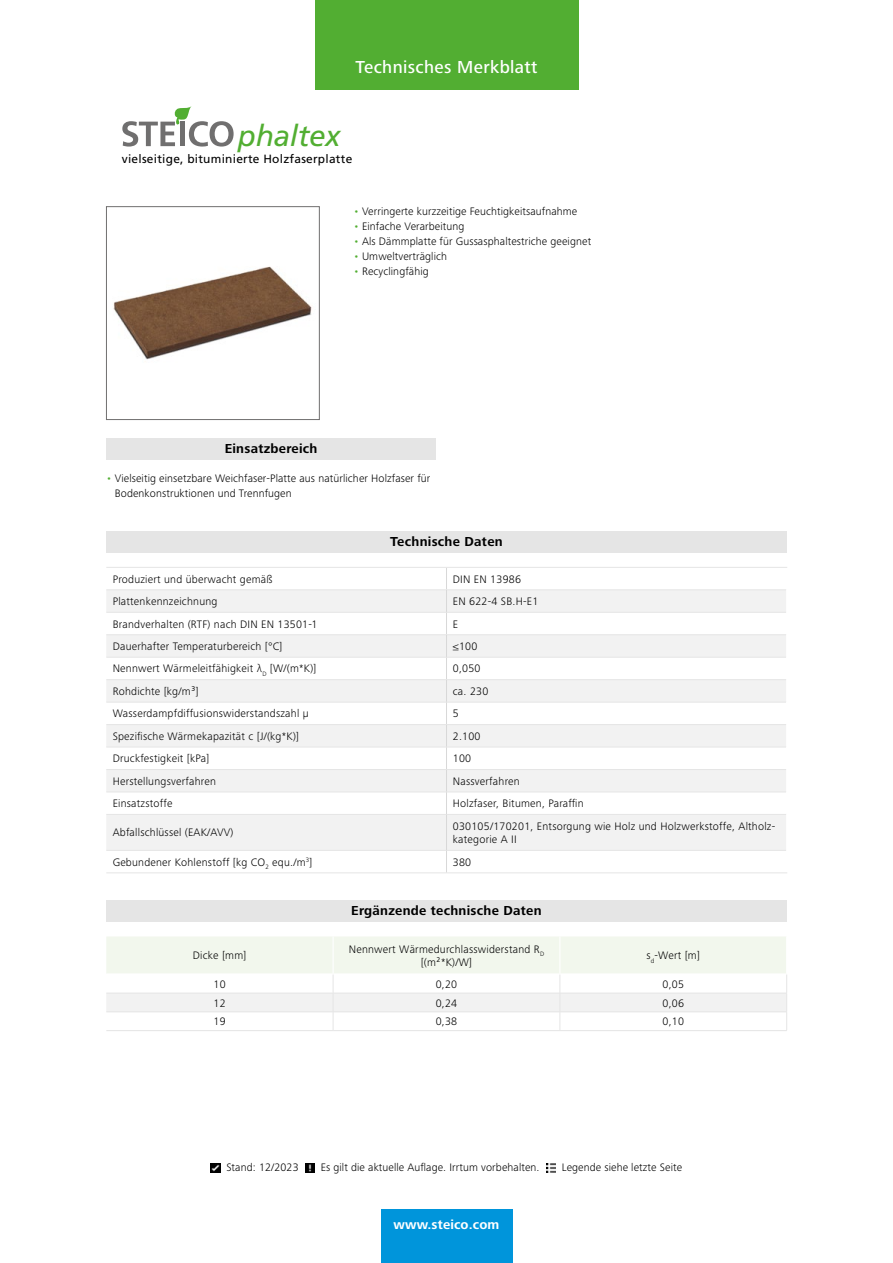
<style>
.page{position:relative;width:893px;height:1263px;background:#fff}
.page>*{position:absolute;margin:0;border:0;box-sizing:border-box;transform-origin:0 0}
.t1{font:italic 29.7px "Frutiger";letter-spacing:-.01em;color:#52ae32}
.t2{font:500 18px "Frutiger Next LTW1 G";letter-spacing:.02em;color:#fff}
.t3{font:700 13.5px "Frutiger Next LTW1 G";letter-spacing:.02em;color:#000}
.t4{font:700 13.5px "Frutiger Next LTW1 G";letter-spacing:.01em;color:#fff}
.t5{font:12px "Frutiger";letter-spacing:.02em;color:#000}
.t6{font:300 11.25px/13.5px "Frutiger Next LTW1 G";letter-spacing:.02em;color:#000}
.s1{color:#52ae32}
</style>
<div class="page">
<svg style="left:122px;top:106px;width:112px;height:41px"></svg>
<img style="left:113px;top:266px;width:199px;height:94px">
<div style="left:106px;top:206px;width:213px;height:214px;border:1px solid #706f6f"></div>
<div style="left:106px;top:438px;width:330px;height:21px;background:#e5e5e5"></div>
<div style="left:106px;top:531px;width:681px;height:21px;background:#e5e5e5"></div>
<svg style="left:106px;top:590px;width:680px;height:260px;fill:#f2f2f2"></svg>
<hr style="left:106px;top:589px;width:340px;height:1px;background:#e5e5e5">
<hr style="left:446px;top:589px;width:340px;height:1px;background:#e5e5e5">
<hr style="left:106px;top:612px;width:340px;height:1px;background:#e5e5e5">
<hr style="left:446px;top:612px;width:340px;height:1px;background:#e5e5e5">
<hr style="left:106px;top:634px;width:340px;height:1px;background:#e5e5e5">
<hr style="left:446px;top:634px;width:340px;height:1px;background:#e5e5e5">
<hr style="left:106px;top:657px;width:340px;height:1px;background:#e5e5e5">
<hr style="left:446px;top:657px;width:340px;height:1px;background:#e5e5e5">
<hr style="left:106px;top:679px;width:340px;height:1px;background:#e5e5e5">
<hr style="left:446px;top:679px;width:340px;height:1px;background:#e5e5e5">
<hr style="left:106px;top:702px;width:340px;height:1px;background:#e5e5e5">
<hr style="left:446px;top:702px;width:340px;height:1px;background:#e5e5e5">
<hr style="left:106px;top:724px;width:340px;height:1px;background:#e5e5e5">
<hr style="left:446px;top:724px;width:340px;height:1px;background:#e5e5e5">
<hr style="left:106px;top:747px;width:340px;height:1px;background:#e5e5e5">
<hr style="left:446px;top:747px;width:340px;height:1px;background:#e5e5e5">
<hr style="left:106px;top:769px;width:340px;height:1px;background:#e5e5e5">
<hr style="left:446px;top:769px;width:340px;height:1px;background:#e5e5e5">
<hr style="left:106px;top:792px;width:340px;height:1px;background:#e5e5e5">
<hr style="left:446px;top:792px;width:340px;height:1px;background:#e5e5e5">
<svg style="left:446px;top:568px;width:1px;height:246px"></svg>
<hr style="left:106px;top:814px;width:340px;height:1px;background:#e5e5e5">
<hr style="left:446px;top:814px;width:340px;height:1px;background:#e5e5e5">
<hr style="left:446px;top:815px;width:1px;height:35px;background:#d8d8d8">
<hr style="left:106px;top:850px;width:340px;height:1px;background:#e5e5e5">
<hr style="left:446px;top:850px;width:340px;height:1px;background:#e5e5e5">
<svg style="left:446px;top:851px;width:1px;height:21px"></svg>
<hr style="left:106px;top:567px;width:340px;height:1px;background:#e5e5e5">
<hr style="left:446px;top:567px;width:341px;height:1px;background:#e5e5e5">
<hr style="left:106px;top:872px;width:340px;height:1px;background:#e5e5e5">
<hr style="left:446px;top:872px;width:341px;height:1px;background:#e5e5e5">
<div style="left:106px;top:900px;width:681px;height:21px;background:#e5e5e5"></div>
<svg style="left:106px;top:937px;width:681px;height:93px"></svg>
<hr style="left:106px;top:1030px;width:227px;height:1px;background:#e5e5e5">
<hr style="left:333px;top:1030px;width:227px;height:1px;background:#e5e5e5">
<hr style="left:560px;top:1030px;width:227px;height:1px;background:#e5e5e5">
<div style="left:315px;top:0;width:263px;height:89px;background:#52ae32"></div>
<div style="left:381px;top:1210px;width:131px;height:53px;background:#0095db"></div>
<svg style="left:211px;top:1163px;width:9px;height:9px"></svg>
<svg style="left:305px;top:1163px;width:9px;height:9px"></svg>
<svg style="left:546px;top:1163px;width:9px;height:9px"></svg>
<h2 class="t2" style="left:355px;top:56px;width:184px">Technisches Merkblatt</h2>
<h1 class="t1" style="left:238px;top:119px;width:104px">phaltex</h1>
<p class="t5" style="left:122px;top:151px;width:232px">vielseitige, bituminierte Holzfaserplatte</p>
<p class="t6" style="left:353px;top:204px;width:225px"><span class="s1">•</span> Verringerte kurzzeitige Feuchtigkeitsaufnahme</p>
<p class="t6" style="left:353px;top:219px;width:112px"><span class="s1">•</span> Einfache Verarbeitung</p>
<p class="t6" style="left:353px;top:234px;width:239px"><span class="s1">•</span> Als Dämmplatte für Gussasphaltestriche geeignet</p>
<p class="t6" style="left:353px;top:249px;width:95px"><span class="s1">•</span> Umweltverträglich</p>
<p class="t6" style="left:353px;top:264px;width:77px"><span class="s1">•</span> Recyclingfähig</p>
<p class="t3" style="left:225px;top:441px;width:94px">Einsatzbereich</p>
<p class="t6" style="left:115px;top:471px;width:317px;line-height:15px;text-indent:-9px"><span class="s1">•</span> Vielseitig einsetzbare Weichfaser-Platte aus natürlicher Holzfaser für<br>Bodenkonstruktionen und Trennfugen</p>
<p class="t3" style="left:390px;top:533px;width:114px">Technische Daten</p>
<p class="t6" style="left:113px;top:572px;width:161px">Produziert und überwacht gemäß</p>
<p class="t6" style="left:453px;top:572px;width:70px">DIN EN 13986</p>
<p class="t6" style="left:113px;top:595px;width:106px">Plattenkennzeichnung</p>
<p class="t6" style="left:453px;top:595px;width:87px">EN 622-4 SB.H-E1</p>
<p class="t6" style="left:113px;top:617px;width:206px">Brandverhalten (RTF) nach DIN EN 13501-1</p>
<p class="t6" style="left:453px;top:617px;width:7px">E</p>
<p class="t6" style="left:113px;top:639px;width:171px">Dauerhafter Temperaturbereich [°C]</p>
<p class="t6" style="left:453px;top:639px;width:26px">≤100</p>
<p class="t6" style="left:113px;top:662px;width:205px">Nennwert Wärmeleitfähigkeit λ<sub>D</sub> [W/(m*K)]</p>
<p class="t6" style="left:453px;top:662px;width:29px">0,050</p>
<p class="t6" style="left:113px;top:684px;width:88px">Rohdichte [kg/m³]</p>
<p class="t6" style="left:453px;top:684px;width:37px">ca. 230</p>
<p class="t6" style="left:113px;top:707px;width:198px">Wasserdampfdiffusionswiderstandszahl µ</p>
<p class="t6" style="left:453px;top:707px;width:7px">5</p>
<p class="t6" style="left:113px;top:729px;width:188px">Spezifische Wärmekapazität c [J/(kg*K)]</p>
<p class="t6" style="left:453px;top:729px;width:29px">2.100</p>
<p class="t6" style="left:113px;top:752px;width:98px">Druckfestigkeit [kPa]</p>
<p class="t6" style="left:453px;top:752px;width:20px">100</p>
<p class="t6" style="left:113px;top:774px;width:105px">Herstellungsverfahren</p>
<p class="t6" style="left:453px;top:774px;width:68px">Nassverfahren</p>
<p class="t6" style="left:113px;top:797px;width:61px">Einsatzstoffe</p>
<p class="t6" style="left:453px;top:797px;width:132px">Holzfaser, Bitumen, Paraffin</p>
<p class="t6" style="left:113px;top:826px;width:122px">Abfallschlüssel (EAK/AVV)</p>
<p class="t6" style="left:453px;top:819px;width:324px">030105/170201, Entsorgung wie Holz und Holzwerkstoffe, Altholz&shy;kategorie A II</p>
<p class="t6" style="left:113px;top:855px;width:201px">Gebundener Kohlenstoff [kg CO<sub>2</sub> equ./m<sup>3</sup>]</p>
<p class="t6" style="left:453px;top:855px;width:20px">380</p>
<p class="t3" style="left:351px;top:903px;width:192px">Ergänzende technische Daten</p>
<p class="t6" style="left:193px;top:949px;width:55px">Dicke [mm]</p>
<p class="t6" style="left:349px;top:942px;width:197px;text-align:center">Nennwert Wärmedurchlasswiderstand R<sub>D </sub>[(m²*K)/W]</p>
<p class="t6" style="left:646px;top:949px;width:55px">s<sub>d</sub>-Wert [m]</p>
<p class="t6" style="left:214px;top:977px;width:14px">10</p>
<p class="t6" style="left:436px;top:977px;width:23px">0,20</p>
<p class="t6" style="left:662px;top:977px;width:23px">0,05</p>
<p class="t6" style="left:214px;top:996px;width:14px">12</p>
<p class="t6" style="left:436px;top:996px;width:23px">0,24</p>
<p class="t6" style="left:662px;top:996px;width:23px">0,06</p>
<p class="t6" style="left:214px;top:1015px;width:14px">19</p>
<p class="t6" style="left:436px;top:1015px;width:23px">0,38</p>
<p class="t6" style="left:662px;top:1015px;width:23px">0,10</p>
<p class="t6" style="left:226px;top:1161px;width:74px">Stand: 12/2023</p>
<p class="t6" style="left:321px;top:1161px;width:220px">Es gilt die aktuelle Auflage. Irrtum vorbehalten.</p>
<p class="t6" style="left:562px;top:1161px;width:122px">Legende siehe letzte Seite</p>
<p class="t4" style="left:394px;top:1217px;width:107px">www.steico.com</p>
</div>
